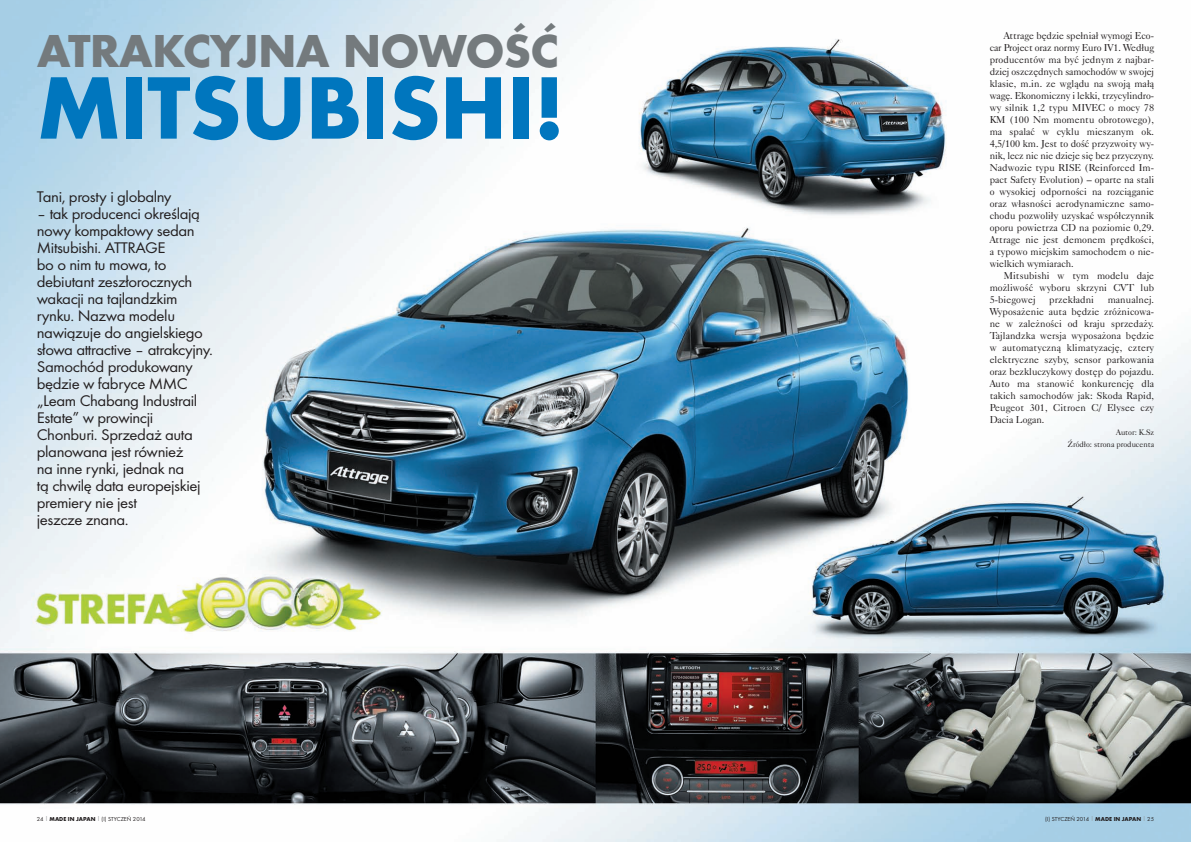
<style>
.page{position:relative;width:1191px;height:842px;background:#fff}
.page>*{position:absolute;margin:0;border:0;box-sizing:border-box;transform-origin:0 0}
.t1{font:700 92px "Futura TOT";letter-spacing:-.015em;color:#0076be}
.t2{font:700 48px "Futura TOT";letter-spacing:-.02em;color:#747a7d}
.t3{font:16px/17px "Futura TOT";letter-spacing:-.025em;color:#231f20;scale:1.05 1}
.t4{font:10px/12px "Caslon 540 PL";letter-spacing:.01em;color:#231f20;text-align:justify}
.t5{font:10px "Caslon 540 PL";letter-spacing:-.01em;color:#231f20}
.t6{font:8px/12px "Caslon 540 PL";color:#231f20;text-align:right}
.t7{font:6px "Futura TOT";color:#231f20}
.s1{color:#939598}
.s2{font-weight:700}
</style>
<div class="page">
<img style="left:0;top:0;width:1191px;height:842px">
<p class="t2" style="left:37px;top:22px;width:523px">ATRAKCYJNA NOWOŚĆ</p>
<p class="t1" style="left:37px;top:53px;width:529px">MITSUBISHI!</p>
<p class="t3" style="left:37px;top:189px;width:130px">Tani, prosty i globalny</p>
<p class="t3" style="left:37px;top:206px;width:169px">– tak producenci określają nowy kompaktowy sedan<br>Mitsubishi. ATTRAGE<br>bo o nim tu mowa, to debiutant zeszłorocznych wakacji na tajlandzkim rynku. Nazwa modelu nawiązuje do angielskiego słowa attractive – atrakcyjny.<br>Samochód produkowany będzie w fabryce MMC „Leam Chabang Industrail<br>Estate” w prowincji<br>Chonburi. Sprzedaż auta planowana jest również<br>na inne rynki, jednak na<br>tą chwilę data europejskiej premiery nie jest<br>jeszcze znana.</p>
<p class="t4" style="left:1003px;top:30px;width:152px">Attrage b´dzie spełniał wymogi Eco-</p>
<p class="t4" style="left:989px;top:42px;width:166px">car Project oraz normy Euro IV1. Według</p>
<p class="t4" style="left:989px;top:54px;width:166px">producentów ma byç jednym z najbar -</p>
<p class="t4" style="left:989px;top:66px;width:166px">dziej oszcz´dnych samochodów w swojej</p>
<p class="t4" style="left:989px;top:78px;width:166px">klasie, m.in. ze wglàdu na swojà małà</p>
<p class="t5" style="left:989px;top:92px;width:166px">wag´. Ekonomiczny i lekki, trzycylindro -</p>
<p class="t4" style="left:989px;top:102px;width:166px">wy silnik 1,2 typu MIVEC o mocy 78</p>
<p class="t4" style="left:989px;top:114px;width:166px">KM (100 Nm momentu obrotowego),</p>
<p class="t4" style="left:989px;top:126px;width:166px">ma spalaç w cyklu mieszanym ok.</p>
<p class="t4" style="left:989px;top:138px;width:166px">4,5/100 km. Jest to doÊç przyzwoity wy -</p>
<p class="t4" style="left:989px;top:150px;width:166px">nik, lecz nic nie dzieje si´ bez przyczyny.</p>
<p class="t4" style="left:989px;top:162px;width:166px">Nadwozie typu RISE (Reinforced Im -</p>
<p class="t4" style="left:989px;top:174px;width:166px">pact Safety Evolution) – oparte na stali</p>
<p class="t4" style="left:989px;top:186px;width:166px">o wysokiej odpornoÊci na rozciàganie</p>
<p class="t4" style="left:989px;top:198px;width:166px">oraz własnoÊci aerodynamiczne samo -</p>
<p class="t4" style="left:989px;top:210px;width:166px">chodu pozwoliły uzyskaç współczynnik</p>
<p class="t4" style="left:989px;top:222px;width:166px">oporu powietrza CD na poziomie 0,29.</p>
<p class="t4" style="left:989px;top:234px;width:166px">Attrage nie jest demonem pr´dkoÊci,</p>
<p class="t4" style="left:989px;top:246px;width:166px">a typowo miejskim samochodem o nie -</p>
<p class="t4" style="left:989px;top:258px;width:86px">wielkich wymiarach.</p>
<p class="t4" style="left:1003px;top:270px;width:152px">Mitsubishi w tym modelu daje</p>
<p class="t4" style="left:989px;top:282px;width:166px">mo ˝liwoÊç wyboru skrzyni CVT lub</p>
<p class="t4" style="left:989px;top:294px;width:47px">5-bie gowej</p>
<p class="t4" style="left:1049px;top:294px;width:46px">przekładni</p>
<p class="t4" style="left:989px;top:294px;width:166px;text-indent:118px">manualnej.<br>Wyposa˝enie auta b´dzie zró˝nicowa&shy;ne w zale˝noÊci od kraju sprzeda˝y.<br>Tajlandzka wersja wyposa˝ona b´dzie w automatycznà klimatyzacj´, cztery elektryczne szyby, sensor parkowania oraz bezkluczykowy dost´p do pojazdu.<br>Auto ma stanowiç konkurencj´ dla takich samochodów jak: Skoda Rapid, Peugeot 301, Citroen C/ Elysee czy Dacia Logan.</p>
<p class="t6" style="left:1068px;top:427px;width:88px">Autor: K.Sz<br>èródło: strona producenta</p>
<p class="t7" style="left:37px;top:816px;width:110px">24 <span class="s1">|</span> <span class="s2">MADE IN JAPAN</span> <span class="s1">|</span> (I) STYCZEŃ 2014</p>
<p class="t7" style="left:1045px;top:816px;width:110px">(I) STYCZEŃ 2014 <span class="s1">|</span> <span class="s2">MADE IN JAPAN</span> <span class="s1">|</span> 25</p>
</div>
